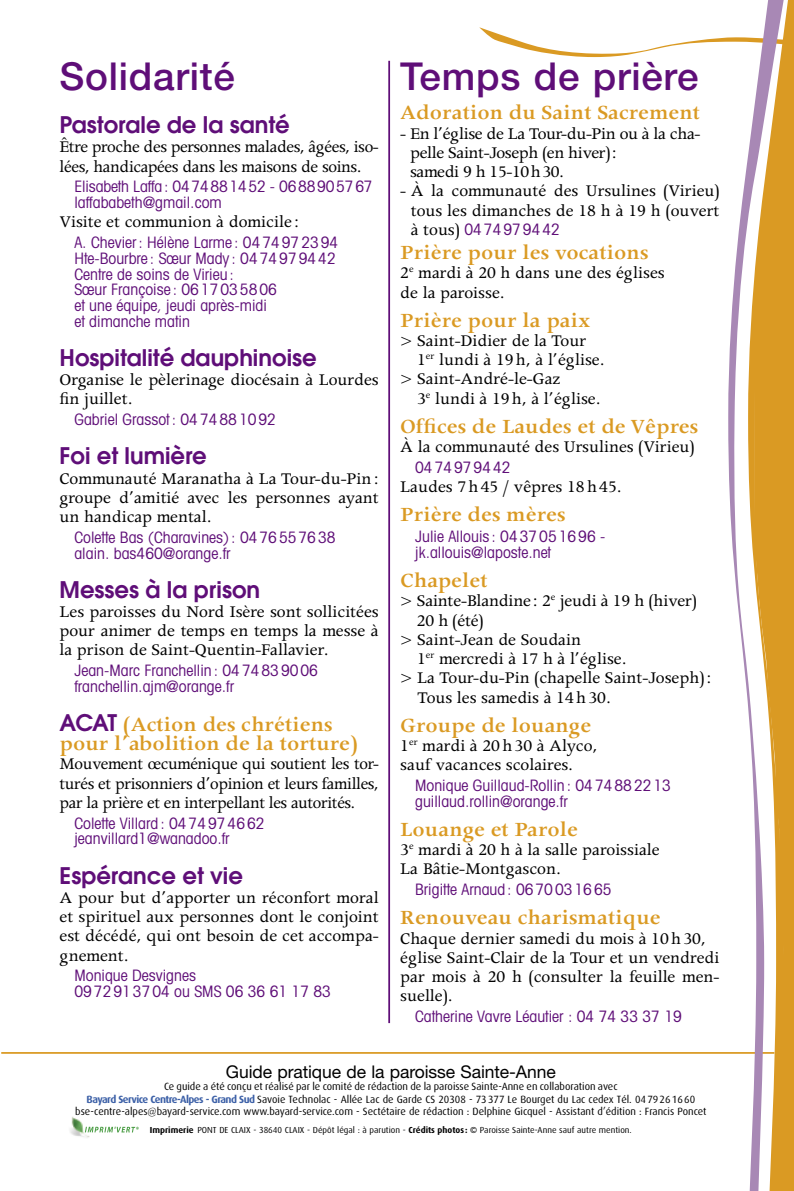
<style>
.page{position:relative;width:794px;height:1191px;background:#fff}
.page>*{position:absolute;margin:0;border:0;box-sizing:border-box;transform-origin:0 0}
.t1{font:500 38.5px "Helvetica Neue";letter-spacing:.02em;color:#5f0e78}
.t2{font:600 22.75px/19.2px "Apollo";color:#da9a23}
.t3{font:600 22.75px "Avant Garde";color:#5f0e78}
.t4{font:18.38px/19.2px "Apollo";color:#000}
.t5{font:18.38px/19.2px "Apollo";letter-spacing:-.02em;color:#000}
.t6{font:17.5px "Helvetica Neue";letter-spacing:-.005em;color:#000}
.t7{font:condensed 15.75px/15.8px "Avant Garde";color:#5f0e78}
.t8{font:10.5px/12.4px "Dax";color:#000;text-align:center}
.t9{font:8.75px "Dax";color:#000}
.s1{font-family:"Avant Garde";color:#5f0e78}
.s2{font-family:"Apollo";font-stretch:normal;font-size:18.38px;color:#000}
.s3{font-weight:700;color:#3c60a7}
.s4{font-weight:700}
</style>
<div class="page">
<hr style="left:1px;top:1052px;width:773px;height:1px;background:#da9a23">
<img style="left:70px;top:1116px;width:21px;height:22px">
<svg style="left:85px;top:1126px;width:54px;height:6px"></svg>
<svg style="left:479px;top:27px;width:249px;height:30px"></svg>
<div style="left:788px;top:33px;width:6px;height:1158px;background:#da9a23"></div>
<svg style="left:728px;top:0;width:60px;height:1191px"></svg>
<hr style="left:388px;top:61px;width:2px;height:962px;background:#5f0e78">
<h1 class="t1" style="left:60px;top:53px;width:177px">Solidarité</h1>
<p class="t3" style="left:60px;top:110px;width:232px">Pastorale de la santé</p>
<p class="t5" style="left:60px;top:138px;width:321px">Être proche des personnes malades, âgées, iso&shy;lées, handicapées dans les maisons de soins.</p>
<p class="t7" style="left:74px;top:178px;width:300px">Elisabeth Laffa: 0474881452 - 0688905767 laffababeth@gmail.com</p>
<p class="t4" style="left:60px;top:213px;width:241px">Visite et communion à domicile :</p>
<p class="t7" style="left:74px;top:234px;width:265px">A. Chevier: Hélène Larme : 0474972394<br>Hte-Bourbre : Sœur Mady : 0474979442<br>Centre de soins de Virieu:<br>Sœur Françoise : 0617035806<br>et une équipe, jeudi après-midi<br>et dimanche matin</p>
<p class="t3" style="left:60px;top:343px;width:259px">Hospitalité dauphinoise</p>
<p class="t4" style="left:60px;top:371px;width:321px">Organise le pèlerinage diocésain à Lourdes fin juillet.</p>
<p class="t7" style="left:74px;top:411px;width:203px">Gabriel Grassot: 0474881092</p>
<p class="t3" style="left:60px;top:441px;width:149px">Foi et lumière</p>
<p class="t4" style="left:60px;top:469px;width:321px;text-align:justify">Communauté Maranatha à La Tour-du-Pin: groupe d’amitié avec les personnes ayant un handicap mental.</p>
<p class="t7" style="left:74px;top:529px;width:263px">Colette Bas (Charavines): 0476557638 alain. bas460@orange.fr</p>
<p class="t3" style="left:60px;top:575px;width:202px">Messes à la prison</p>
<p class="t4" style="left:60px;top:602px;width:321px;text-align:justify">Les paroisses du Nord Isère sont sollicitées pour animer de temps en temps la messe à la prison de Saint-Quentin-Fallavier.</p>
<p class="t7" style="left:74px;top:662px;width:245px">Jean-Marc Franchellin: 0474839006 franchellin.ajm@orange.fr</p>
<p class="t2" style="left:60px;top:715px;width:299px"><span class="s1">ACAT</span> (Action des chrétiens pour l’abolition de la torture)</p>
<p class="t4" style="left:60px;top:755px;width:321px;text-align:justify">Mouvement œcuménique qui soutient les tor&shy;turés et prisonniers d’opinion et leurs familles, par la prière et en interpellant les autorités.</p>
<p class="t7" style="left:74px;top:815px;width:192px">Colette Villard : 0474974662 jeanvillard1@wanadoo.fr</p>
<p class="t3" style="left:60px;top:861px;width:185px">Espérance et vie</p>
<p class="t4" style="left:60px;top:888px;width:321px;text-align:justify">A pour but d’apporter un réconfort moral et spirituel aux personnes dont le conjoint est décédé, qui ont besoin de cet accompa&shy;gnement.</p>
<p class="t7" style="left:74px;top:967px;width:258px">Monique Desvignes<br>0972913704 ou SMS 06 36 61 17 83</p>
<h1 class="t1" style="left:400px;top:53px;width:300px">Temps de prière</h1>
<p class="t2" style="left:400px;top:103px;width:301px">Adoration du Saint Sacrement</p>
<p class="t5" style="left:410px;top:124px;width:292px;text-indent:-10px">- En l’église de La Tour-du-Pin ou à la cha&shy;pelle Saint-Joseph (en hiver):<br>samedi 9 h 15-10h30.</p>
<p class="t4" style="left:400px;top:182px;width:321px;text-align:center">- À la communauté des Ursulines (Virieu) tous les dimanches de 18 h à 19 h (ouvert</p>
<p class="t7" style="left:411px;top:221px;width:151px"><span class="s2">à tous)</span> 0474979442</p>
<p class="t2" style="left:400px;top:243px;width:250px">Prière pour les vocations</p>
<p class="t4" style="left:400px;top:264px;width:266px">2<sup>e</sup> mardi à 20 h dans une des églises de la paroisse.</p>
<p class="t2" style="left:400px;top:311px;width:192px">Prière pour la paix</p>
<p class="t4" style="left:400px;top:331px;width:187px">&gt; Saint-Didier de la Tour</p>
<p class="t4" style="left:417px;top:351px;width:189px">1<sup>er</sup> lundi à 19h, à l’église.</p>
<p class="t4" style="left:400px;top:370px;width:162px">&gt; Saint-André-le-Gaz</p>
<p class="t4" style="left:417px;top:389px;width:185px">3<sup>e</sup> lundi à 19h, à l’église.</p>
<p class="t2" style="left:400px;top:417px;width:299px">Offices de Laudes et de Vêpres</p>
<p class="t4" style="left:400px;top:437px;width:296px">À la communauté des Ursulines (Virieu)</p>
<p class="t7" style="left:415px;top:459px;width:97px">0474979442</p>
<p class="t4" style="left:400px;top:477px;width:223px">Laudes 7h45 / vêpres 18h45.</p>
<p class="t2" style="left:400px;top:505px;width:167px">Prière des mères</p>
<p class="t7" style="left:415px;top:528px;width:192px">Julie Allouis : 0437051696 - jk.allouis@laposte.net</p>
<p class="t2" style="left:400px;top:571px;width:89px">Chapelet</p>
<p class="t4" style="left:400px;top:591px;width:298px">&gt; Sainte-Blandine: 2<sup>e</sup> jeudi à 19 h (hiver)</p>
<p class="t4" style="left:417px;top:611px;width:68px">20 h (été)</p>
<p class="t4" style="left:400px;top:630px;width:182px">&gt; Saint-Jean de Soudain</p>
<p class="t4" style="left:417px;top:649px;width:211px">1<sup>er</sup> mercredi à 17 h à l’église.</p>
<p class="t4" style="left:400px;top:668px;width:313px">&gt; La Tour-du-Pin (chapelle Saint-Joseph):</p>
<p class="t4" style="left:417px;top:688px;width:195px">Tous les samedis à 14h30.</p>
<p class="t2" style="left:400px;top:716px;width:192px">Groupe de louange</p>
<p class="t4" style="left:400px;top:736px;width:199px">1<sup>er</sup> mardi à 20h30 à Alyco, sauf vacances scolaires.</p>
<p class="t7" style="left:415px;top:777px;width:257px">Monique Guillaud-Rollin: 0474882213 guillaud.rollin@orange.fr</p>
<p class="t2" style="left:400px;top:820px;width:179px">Louange et Parole</p>
<p class="t4" style="left:400px;top:840px;width:261px">3<sup>e</sup> mardi à 20 h à la salle paroissiale<br>La Bâtie-Montgascon.</p>
<p class="t7" style="left:415px;top:881px;width:198px">Brigitte Arnaud : 0670031665</p>
<p class="t2" style="left:400px;top:908px;width:262px">Renouveau charismatique</p>
<p class="t4" style="left:400px;top:929px;width:321px">Chaque dernier samedi du mois à 10h30, église Saint-Clair de la Tour et un vendredi par mois à 20 h (consulter la feuille men&shy;suelle).</p>
<p class="t7" style="left:415px;top:1008px;width:268px">Catherine Vavre Léautier : 04 74 33 37 19</p>
<p class="t6" style="left:226px;top:1061px;width:331px">Guide pratique de la paroisse Sainte-Anne</p>
<p class="t8" style="left:75px;top:1080px;width:632px">Ce guide a été conçu et réalisé par le comité de rédaction de la paroisse Sainte-Anne en collaboration avec<br><span class="s3">Bayard Service Centre-Alpes - Grand Sud</span> Savoie Technolac - Allée Lac de Garde CS 20308 - 73377 Le Bourget du Lac cedex Tél. 0479261660 bse-centre-alpes@bayard-service.com www.bayard-service.com - Sectétaire de rédaction : Delphine Gicquel - Assistant d’édition : Francis Poncet</p>
<p class="t9" style="left:150px;top:1124px;width:483px"><span class="s4">Imprimerie</span> PONT DE CLAIX - 38640 CLAIX - Dépôt légal : à parution - <span class="s4">Crédits photos : ©</span> Paroisse Sainte-Anne sauf autre mention.</p>
</div>
